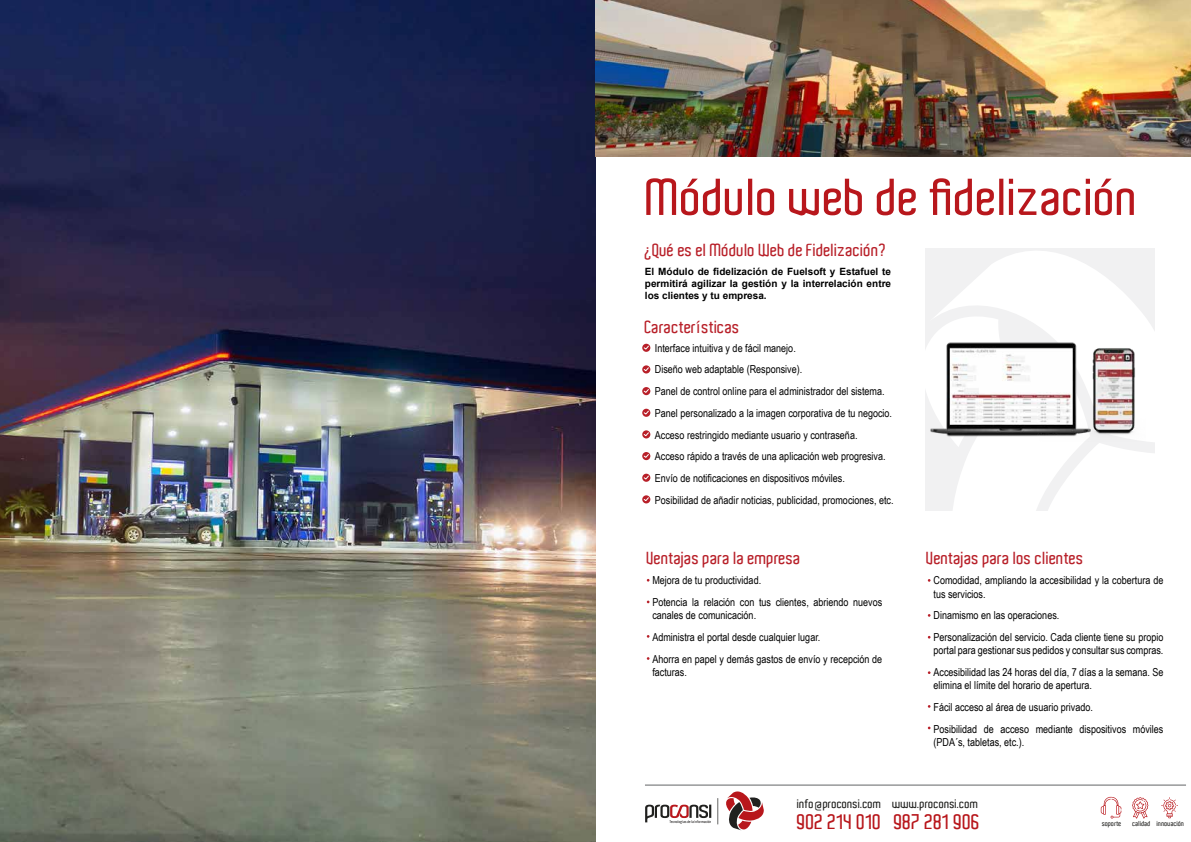
<style>
.page{position:relative;width:1191px;height:842px;background:#fff}
.page>*{position:absolute;margin:0;border:0;box-sizing:border-box;transform-origin:0 0}
.t1{font:600 50px "Aldo";color:#b8171c}
.t2{font:600 20.3px "Aldo";color:#b8171c}
.t3{font:600 17px "Aldo";color:#b82029}
.t4{font:600 12px "Aldo";color:#21211f}
.t5{font:11px/21.7px "Arial Narrow";color:#000}
.t6{font:700 10px/12px "Arial";color:#000;text-align:justify}
.t7{font:600 7px "Aldo";color:#21211f}
.t8{font:600 3.9px "Aldo";color:#211f1f}
</style>
<div class="page">
<svg style="left:929px;top:249px;width:226px;height:63px"></svg>
<svg style="left:925px;top:312px;width:230px;height:199px"></svg>
<img style="left:0;top:0;width:595px;height:842px">
<svg style="left:645px;top:805px;width:66px;height:17px"></svg>
<svg style="left:717px;top:798px;width:1px;height:26px"></svg>
<svg style="left:726px;top:791px;width:38px;height:39px"></svg>
<hr style="left:645px;top:785px;width:541px;height:1px;background:#636466">
<svg style="left:1161px;top:797px;width:17px;height:21px"></svg>
<svg style="left:1132px;top:797px;width:16px;height:22px"></svg>
<svg style="left:1100px;top:797px;width:21px;height:22px"></svg>
<img style="left:595px;top:0;width:596px;height:156px">
<svg style="left:642px;top:344px;width:8px;height:8px"></svg>
<svg style="left:643px;top:345px;width:6px;height:5px"></svg>
<svg style="left:642px;top:365px;width:8px;height:8px"></svg>
<svg style="left:643px;top:367px;width:6px;height:5px"></svg>
<svg style="left:642px;top:387px;width:8px;height:8px"></svg>
<svg style="left:643px;top:388px;width:6px;height:5px"></svg>
<svg style="left:642px;top:409px;width:8px;height:8px"></svg>
<svg style="left:643px;top:410px;width:6px;height:5px"></svg>
<svg style="left:642px;top:430px;width:8px;height:8px"></svg>
<svg style="left:643px;top:432px;width:6px;height:5px"></svg>
<svg style="left:642px;top:452px;width:8px;height:8px"></svg>
<svg style="left:643px;top:453px;width:6px;height:5px"></svg>
<svg style="left:642px;top:474px;width:8px;height:8px"></svg>
<svg style="left:643px;top:475px;width:6px;height:5px"></svg>
<svg style="left:642px;top:495px;width:8px;height:8px"></svg>
<svg style="left:643px;top:497px;width:6px;height:5px"></svg>
<img style="left:925px;top:325px;width:220px;height:124px">
<h1 class="t1" style="left:646px;top:169px;width:494px">Módulo web de fidelización</h1>
<h3 class="t3" style="left:645px;top:241px;width:243px">¿Qué es el Módulo Web de Fidelización?</h3>
<p class="t6" style="left:645px;top:265px;width:248px">El Módulo de fidelización de Fuelsoft y Estafuel te permitirá agilizar la gestión y la interrelación entre los clientes y tu empresa.</p>
<h3 class="t3" style="left:645px;top:317px;width:96px">Características</h3>
<p class="t5" style="left:655px;top:337px;width:240px">Interface intuitiva y de fácil manejo.<br>Diseño web adaptable (Responsive).<br>Panel de control online para el administrador del sistema.<br>Panel personalizado a la imagen corporativa de tu negocio.<br>Acceso restringido mediante usuario y contraseña.<br>Acceso rápido a través de una aplicación web progresiva.<br>Envío de notificaciones en dispositivos móviles.<br>Posibilidad de añadir noticias, publicidad, promociones, etc.</p>
<h3 class="t3" style="left:647px;top:548px;width:156px">Ventajas para la empresa</h3>
<h3 class="t3" style="left:926px;top:548px;width:159px">Ventajas para los clientes</h3>
<p class="t5" style="left:652px;top:569px;width:231px">Mejora de tu productividad.<br>Potencia la relación con tus clientes, abriendo nuevos</p>
<p class="t5" style="left:652px;top:604px;width:231px">canales de comunicación.<br>Administra el portal desde cualquier lugar.<br>Ahorra en papel y demás gastos de envío y recepción de</p>
<p class="t5" style="left:652px;top:661px;width:36px">facturas.</p>
<p class="t5" style="left:933px;top:573px;width:231px;line-height:13.2px">Comodidad, ampliando la accesibilidad y la cobertura de tus servicios.</p>
<p class="t5" style="left:933px;top:604px;width:231px">Dinamismo en las operaciones.<br>Personalización del servicio. Cada cliente tiene su propio</p>
<p class="t5" style="left:933px;top:639px;width:231px">portal para gestionar sus pedidos y consultar sus compras.<br>Accesibilidad las 24 horas del día, 7 días a la semana. Se</p>
<p class="t5" style="left:933px;top:674px;width:231px">elimina el límite del horario de apertura.<br>Fácil acceso al área de usuario privado.<br>Posibilidad de acceso mediante dispositivos móviles</p>
<p class="t5" style="left:933px;top:730px;width:92px">(PDA´s, tabletas, etc.).</p>
<p class="t8" style="left:669px;top:819px;width:43px">Tecnologías de la Información</p>
<p class="t4" style="left:797px;top:797px;width:86px">info@proconsi.com</p>
<h2 class="t2" style="left:797px;top:810px;width:185px">902 214 010 987 281 906</h2>
<p class="t4" style="left:892px;top:797px;width:87px">www.proconsi.com</p>
<p class="t7" style="left:1102px;top:820px;width:21px">soporte</p>
<p class="t7" style="left:1132px;top:820px;width:53px">calidad innovación</p>
</div>
